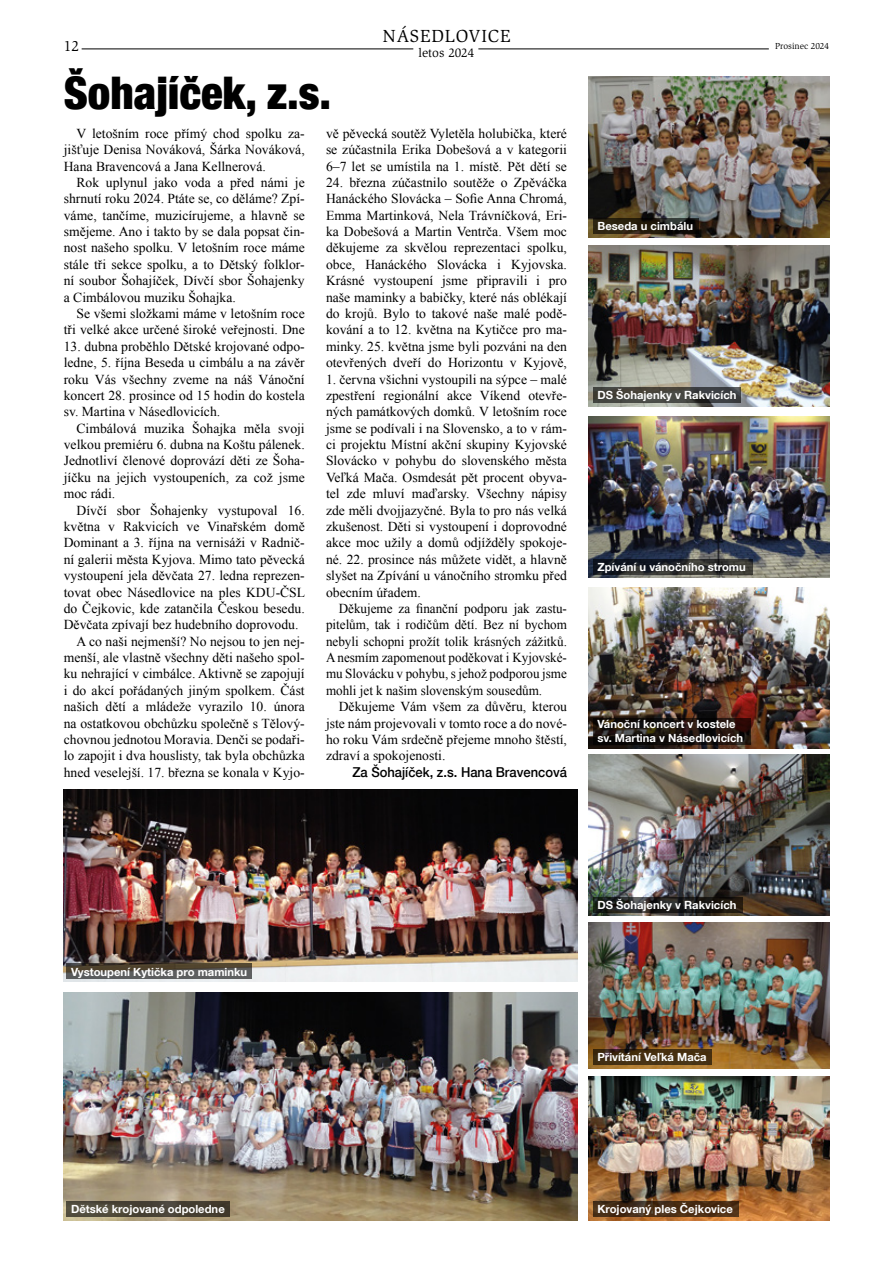
<style>
.page{position:relative;width:893px;height:1263px;background:#fff}
.page>*{position:absolute;margin:0;border:0;box-sizing:border-box;transform-origin:0 0}
.t1{font:900 condensed 45px "Helvetica Neue LT Com";color:#000}
.t2{font:18px "Slimbach Std";letter-spacing:.05em;color:#000}
.t3{font:15px "Slimbach Std";color:#000}
.t4{font:13.65px/16.4px "Times New Roman";color:#000;text-align:justify}
.t5{font:13.65px/16.4px "Times New Roman";color:#000;text-align:justify;scale:.96 1}
.t6{font:500 13.65px "Helvetica Neue LT Com";color:#000;scale:.95 1}
.t7{font:12.75px "Slimbach Std";color:#000}
.t8{font:700 11.25px/13.5px "Helvetica Neue LT Com";color:#fff}
.t9{font:9px "Slimbach Std";color:#000}
</style>
<div class="page">
<hr style="left:82px;top:49px;width:331px;height:1px;background:#000">
<hr style="left:478px;top:49px;width:291px;height:1px;background:#000">
<img style="left:588px;top:77px;width:241px;height:160px">
<img style="left:588px;top:246px;width:241px;height:160px">
<img style="left:588px;top:755px;width:241px;height:160px">
<img style="left:64px;top:993px;width:513px;height:227px">
<img style="left:588px;top:1076px;width:241px;height:144px">
<img style="left:588px;top:923px;width:241px;height:145px">
<img style="left:588px;top:587px;width:241px;height:161px">
<img style="left:64px;top:790px;width:513px;height:192px">
<img style="left:588px;top:417px;width:241px;height:160px">
<svg style="left:67px;top:963px;width:185px;height:16px;background:#534f47"></svg>
<div style="left:67px;top:1201px;width:163px;height:16px;background:linear-gradient(to right,#555241,#3f372c)"></div>
<svg style="left:593px;top:1201px;width:145px;height:16px;background:#472d15"></svg>
<svg style="left:593px;top:1049px;width:118px;height:16px;background:#432d11"></svg>
<svg style="left:593px;top:897px;width:149px;height:16px;background:#201f1d"></svg>
<svg style="left:593px;top:559px;width:160px;height:15px;background:#252729"></svg>
<svg style="left:593px;top:387px;width:147px;height:16px;background:#41423e"></svg>
<svg style="left:593px;top:218px;width:106px;height:16px;background:#201a0f"></svg>
<svg style="left:593px;top:718px;width:157px;height:27px;background:#19110d"></svg>
<h2 class="t2" style="left:382px;top:26px;width:129px">NÁSEDLOVICE</h2>
<p class="t7" style="left:419px;top:45px;width:57px">letos 2024</p>
<p class="t3" style="left:64px;top:37px;width:17px">12</p>
<p class="t9" style="left:775px;top:41px;width:56px">Prosinec 2024</p>
<h1 class="t1" style="left:64px;top:66px;width:269px">Šohajíček, z.s.</h1>
<p class="t4" style="left:64px;top:125px;width:242px;text-indent:13px">V letošním roce přímý chod spolku za&shy;jišťuje Denisa Nováková, Šárka Nováková, Hana Bravencová a Jana Kellnerová.</p>
<p class="t4" style="left:64px;top:174px;width:242px;text-indent:13px">Rok uplynul jako voda a před námi je shrnutí roku 2024. Ptáte se, co děláme? Zpí&shy;váme, tančíme, muzicírujeme, a hlavně se smějeme. Ano i takto by se dala popsat čin&shy;nost našeho spolku. V letošním roce máme stále tři sekce spolku, a to Dětský folklor&shy;ní soubor Šohajíček, Dívčí sbor Šohajenky a Cimbálovou muziku Šohajka.</p>
<p class="t4" style="left:64px;top:305px;width:242px;text-align:right">Se všemi složkami máme v letošním roce tři velké akce určené široké veřejnosti. Dne</p>
<p class="t4" style="left:64px;top:338px;width:242px">13. dubna proběhlo Dětské krojované odpo&shy;ledne, 5. října Beseda u cimbálu a na závěr roku Vás všechny zveme na náš Vánoční koncert 28. prosince od 15 hodin do kostela sv. Martina v Násedlovicích.</p>
<p class="t4" style="left:64px;top:420px;width:242px;text-indent:13px">Cimbálová muzika Šohajka měla svoji velkou premiéru 6. dubna na Koštu pálenek.<br>Jednotliví členové doprovází děti ze Šoha&shy;jíčku na jejich vystoupeních, za což jsme moc rádi.</p>
<p class="t4" style="left:77px;top:502px;width:230px">Dívčí sbor Šohajenky vystupoval 16.</p>
<p class="t4" style="left:64px;top:518px;width:242px">května v Rakvicích ve Vinařském domě</p>
<p class="t4" style="left:64px;top:534px;width:242px">Dominant a 3. října na vernisáži v Radnič-</p>
<p class="t4" style="left:64px;top:551px;width:242px">ní galerii města Kyjova. Mimo tato pěvecká</p>
<p class="t4" style="left:64px;top:567px;width:242px">vystoupení jela děvčata 27. ledna reprezen-</p>
<p class="t4" style="left:64px;top:583px;width:243px">tovat obec Násedlovice na ples KDU-ČSL</p>
<p class="t4" style="left:64px;top:600px;width:242px">do Čejkovic, kde zatančila Českou besedu.</p>
<p class="t4" style="left:64px;top:616px;width:236px">Děvčata zpívají bez hudebního doprovodu.</p>
<p class="t4" style="left:77px;top:633px;width:230px">A co naši nejmenší? No nejsou to jen nej-</p>
<p class="t4" style="left:64px;top:649px;width:242px">menší, ale vlastně všechny děti našeho spol-</p>
<p class="t4" style="left:64px;top:665px;width:242px">ku nehrající v cimbálce. Aktivně se zapojují</p>
<p class="t4" style="left:64px;top:682px;width:242px">i do akcí pořádaných jiným spolkem. Část</p>
<p class="t4" style="left:64px;top:698px;width:242px">našich dětí a mládeže vyrazilo 10. února</p>
<p class="t4" style="left:64px;top:715px;width:242px">na ostatkovou obchůzku společně s Tělový-</p>
<p class="t4" style="left:64px;top:731px;width:242px">chovnou jednotou Moravia. Denči se podaři-</p>
<p class="t4" style="left:64px;top:747px;width:242px">lo zapojit i dva houslisty, tak byla obchůzka</p>
<p class="t4" style="left:64px;top:764px;width:242px">hned veselejší. 17. března se konala v Kyjo-</p>
<p class="t4" style="left:326px;top:125px;width:242px">vě pěvecká soutěž Vyletěla holubička, které se zúčastnila Erika Dobešová a v kategorii 6–7 let se umístila na 1. místě. Pět dětí se</p>
<p class="t4" style="left:326px;top:174px;width:242px">24. března zúčastnilo soutěže o Zpěváčka Hanáckého Slovácka – Sofie Anna Chromá, Emma Martinková, Nela Trávníčková, Eri&shy;ka Dobešová a Martin Ventrča. Všem moc děkujeme za skvělou reprezentaci spolku, obce, Hanáckého Slovácka i Kyjovska.<br>Krásné vystoupení jsme připravili i pro naše maminky a babičky, které nás oblékají do krojů. Bylo to takové naše malé podě&shy;kování a to 12. května na Kytičce pro ma&shy;minky. 25. května jsme byli pozváni na den otevřených dveří do Horizontu v Kyjově,</p>
<p class="t4" style="left:326px;top:371px;width:242px">1. června všichni vystoupili na sýpce – malé zpestření regionální akce Víkend otevře&shy;ných památkových domků. V letošním roce jsme se podívali i na Slovensko, a to v rám&shy;ci projektu Místní akční skupiny Kyjovské Slovácko v pohybu do slovenského města Veľká Mača. Osmdesát pět procent obyva&shy;tel zde mluví maďarsky. Všechny nápisy zde měli dvojjazyčné. Byla to pro nás velká zkušenost. Děti si vystoupení i doprovodné akce moc užily a domů odjížděly spokoje&shy;né. 22. prosince nás můžete vidět, a hlavně slyšet na Zpívání u vánočního stromku před obecním úřadem.</p>
<p class="t5" style="left:326px;top:600px;width:253px;text-indent:13px">Děkujeme za finanční podporu jak zastu&shy;pitelům, tak i rodičům dětí. Bez ní bychom nebyli schopni prožít tolik krásných zážitků.<br>A nesmím zapomenout poděkovat i Kyjovské&shy;mu Slovácku v pohybu, s jehož podporou jsme mohli jet k našim slovenským sousedům.</p>
<p class="t4" style="left:326px;top:698px;width:242px;text-indent:13px">Děkujeme Vám všem za důvěru, kterou jste nám projevovali v tomto roce a do nové&shy;ho roku Vám srdečně přejeme mnoho štěstí, zdraví a spokojenosti.</p>
<p class="t6" style="left:352px;top:764px;width:227px">Za Šohajíček, z.s. Hana Bravencová</p>
<p class="t8" style="left:597px;top:219px;width:97px">Beseda u cimbálu</p>
<p class="t8" style="left:597px;top:388px;width:141px">DS Šohajenky v Rakvicích</p>
<p class="t8" style="left:597px;top:560px;width:150px">Zpívání u vánočního stromu</p>
<p class="t8" style="left:597px;top:717px;width:147px">Vánoční koncert v kostele sv. Martina v Násedlovicích</p>
<p class="t8" style="left:71px;top:964px;width:178px">Vystoupení Kytička pro maminku</p>
<p class="t8" style="left:597px;top:898px;width:141px">DS Šohajenky v Rakvicích</p>
<p class="t8" style="left:597px;top:1050px;width:111px">Přivítání Veľká Mača</p>
<p class="t8" style="left:71px;top:1202px;width:155px">Dětské krojované odpoledne</p>
<p class="t8" style="left:597px;top:1202px;width:137px">Krojovaný ples Čejkovice</p>
</div>
